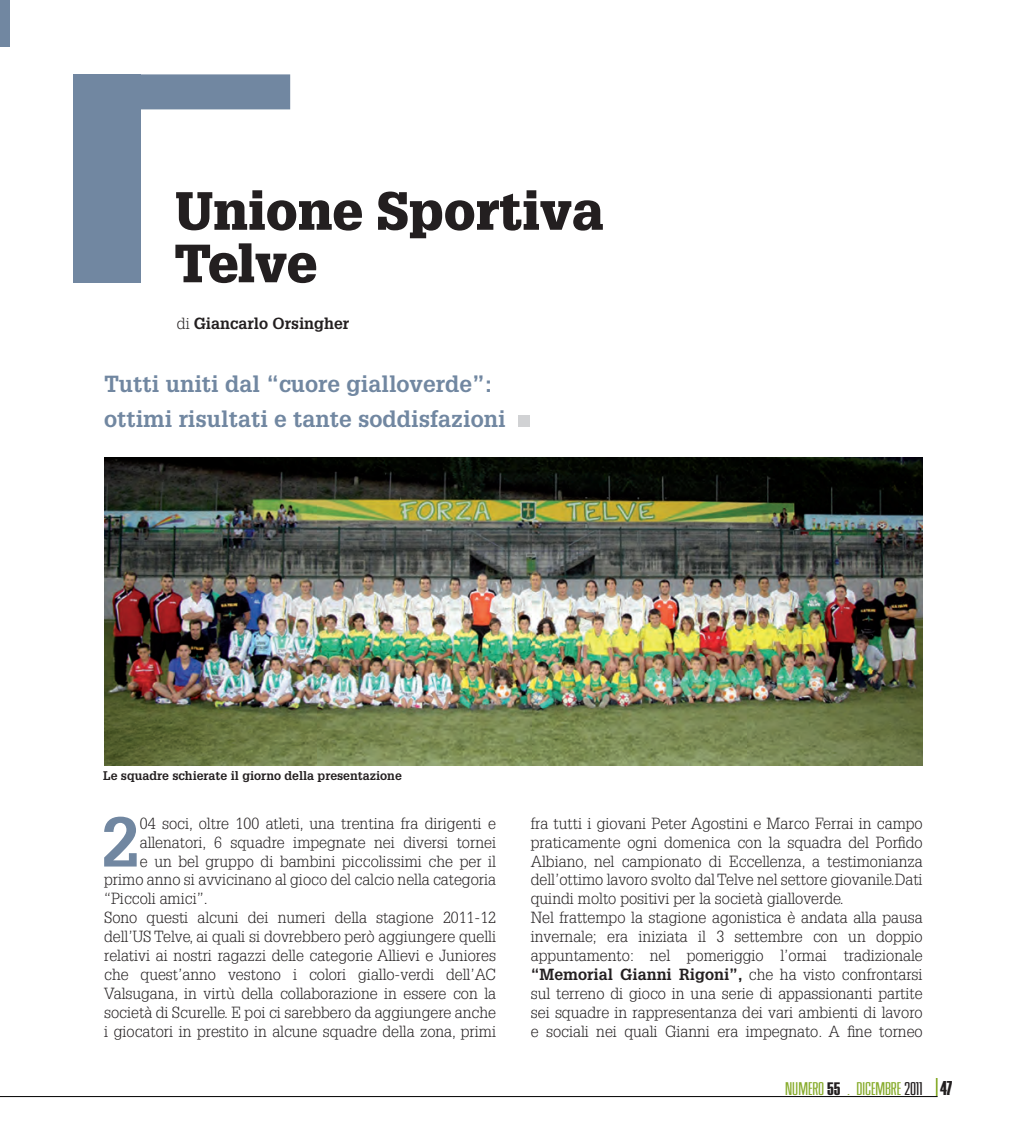
<style>
.page{position:relative;width:1012px;height:1141px;background:#fff}
.page>*{position:absolute;margin:0;border:0;box-sizing:border-box;transform-origin:0 0}
.t1{font:700 87.5px "Glypha";color:#d1d2d4}
.t2{font:700 68.6px "Glypha";color:#7187a1}
.t3{font:900 52.5px/52.5px "Glypha";color:#231f20}
.t4{font:700 22.75px/35px "Glypha";color:#7187a1}
.t5{font:19.25px "House Gothic Light Two";color:#88ac2e}
.t6{font:300 15.75px/18.9px "Glypha";color:#231f20}
.t7{font:700 15.75px "Glypha";color:#231f20}
.t8{font:700 12.25px "Glypha";color:#231f20}
.s1{font-weight:300}
.s2{font-weight:700}
.s3{font-family:"House Gothic Bold Alt Caps";color:#231f20}
.s4{color:#231f20}
.s5{font-family:"House Gothic Bold Alt Caps";font-size:21px;color:#231f20}
</style>
<div class="page">
<svg style="left:936px;top:1078px;width:2px;height:18px"></svg>
<hr style="left:0;top:1096px;width:938px;height:1px;background:#000">
<div style="left:0;top:0;width:10px;height:47px;background:#7187a1"></div>
<svg style="left:73px;top:74px;width:218px;height:209px"></svg>
<img style="left:104px;top:458px;width:819px;height:307px">
<h3 class="t3" style="left:175px;top:184px;width:430px">Unione Sportiva<br>Telve</h3>
<p class="t7" style="left:177px;top:313px;width:174px"><span class="s1">di</span> Giancarlo Orsingher</p>
<h3 class="t4" style="left:104px;top:365px;width:403px">Tutti uniti dal “cuore gialloverde”: ottimi risultati e tante soddisfazioni</h3>
<h1 class="t1" style="left:512px;top:341px;width:26px">.</h1>
<p class="t8" style="left:103px;top:768px;width:300px">Le squadre schierate il giorno della presentazione</p>
<h2 class="t2" style="left:102px;top:800px;width:40px">2</h2>
<p class="t6" style="left:140px;top:814px;width:358px">04 soci, oltre 100 atleti, una trentina fra dirigenti e</p>
<p class="t6" style="left:140px;top:832px;width:358px">allenatori, 6 squadre impegnate nei diversi tornei</p>
<p class="t6" style="left:140px;top:851px;width:358px">e un bel gruppo di bambini piccolissimi che per il</p>
<p class="t6" style="left:104px;top:870px;width:393px">primo anno si avvicinano al gioco del calcio nella categoria</p>
<p class="t6" style="left:104px;top:889px;width:105px">“Piccoli amici”.</p>
<p class="t6" style="left:104px;top:908px;width:393px">Sono questi alcuni dei numeri della stagione 2011-12</p>
<p class="t6" style="left:104px;top:927px;width:393px">dell’US Telve, ai quali si dovrebbero però aggiungere quelli</p>
<p class="t6" style="left:104px;top:946px;width:393px">relativi ai nostri ragazzi delle categorie Allievi e Juniores</p>
<p class="t6" style="left:104px;top:965px;width:393px">che quest’anno vestono i colori giallo-verdi dell’AC</p>
<p class="t6" style="left:104px;top:984px;width:393px">Valsugana, in virtù della collaborazione in essere con la</p>
<p class="t6" style="left:104px;top:1003px;width:393px">società di Scurelle. E poi ci sarebbero da aggiungere anche</p>
<p class="t6" style="left:104px;top:1021px;width:393px">i giocatori in prestito in alcune squadre della zona, primi</p>
<p class="t6" style="left:531px;top:814px;width:393px">fra tutti i giovani Peter Agostini e Marco Ferrai in campo praticamente ogni domenica con la squadra del Porfido Albiano, nel campionato di Eccellenza, a testimonianza dell’ottimo lavoro svolto dal Telve nel settore giovanile.Dati quindi molto positivi per la società gialloverde.<br>Nel frattempo la stagione agonistica è andata alla pausa invernale; era iniziata il 3 settembre con un doppio appuntamento: nel pomeriggio l’ormai tradizionale <span class="s2">“Memorial Gianni Rigoni”,</span> che ha visto confrontarsi sul terreno di gioco in una serie di appassionanti partite sei squadre in rappresentanza dei vari ambienti di lavoro e sociali nei quali Gianni era impegnato. A fine torneo</p>
<p class="t5" style="left:785px;top:1078px;width:8px">NUMERO</p>
<p class="t5" style="left:827px;top:1078px;width:127px"><span class="s3">55</span> . DICEMBRE <span class="s4">2011</span> <span class="s5">47</span></p>
</div>
